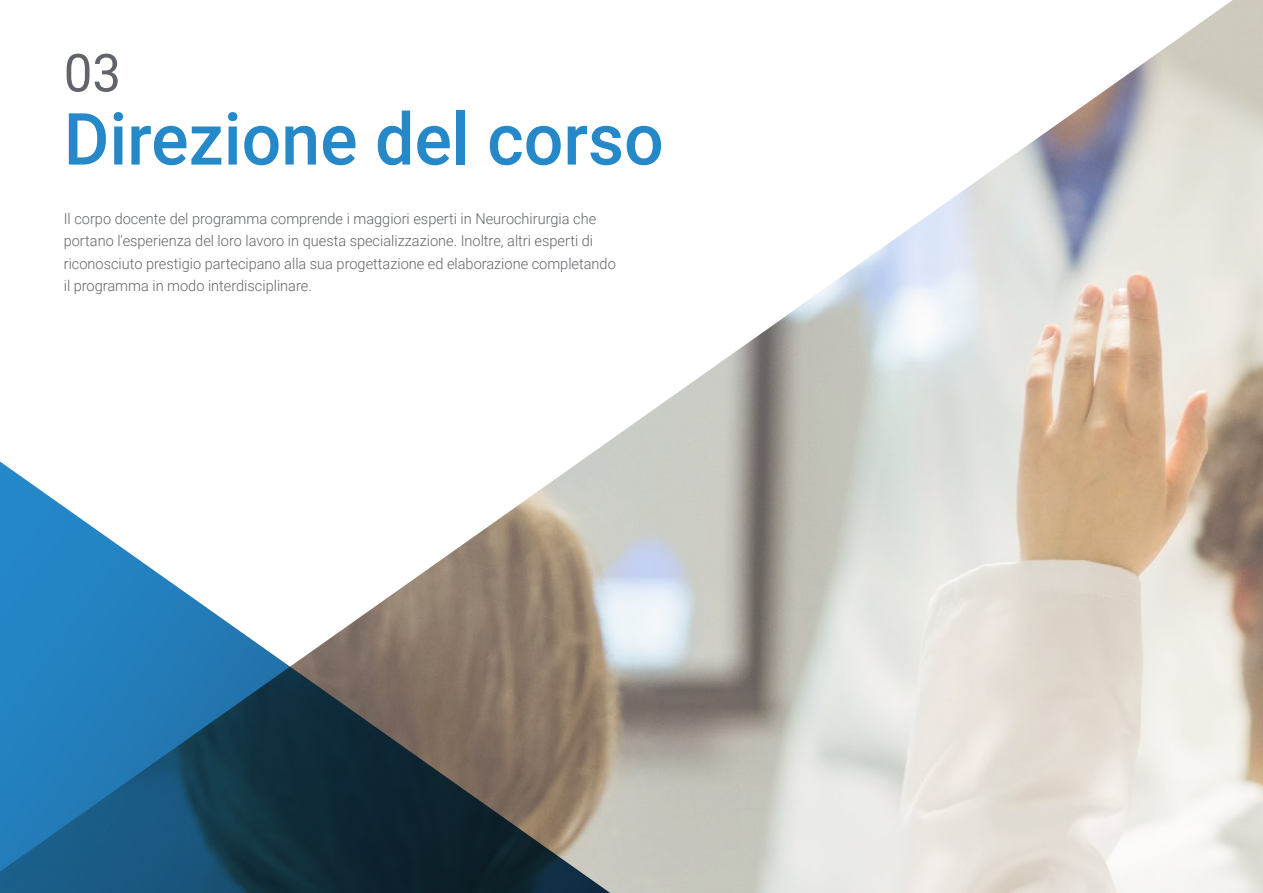
<style>
.page{position:relative;width:1263px;height:893px;background:#fff}
.page>*{position:absolute;margin:0;border:0;box-sizing:border-box;transform-origin:0 0}
.t1{font:500 72px "Roboto";color:#2488c9}
.t2{font:52.5px "Roboto";color:#61646a}
.t3{font:300 15px/22.5px "Roboto";color:#61646a}
</style>
<div class="page">
<img style="left:602px;top:0;width:661px;height:893px">
<svg style="left:0;top:446px;width:640px;height:447px"></svg>
<h2 class="t2" style="left:64px;top:36px;width:59px">03</h2>
<h1 class="t1" style="left:64px;top:89px;width:601px">Direzione del corso</h1>
<p class="t3" style="left:64px;top:207px;width:553px">Il corpo docente del programma comprende i maggiori esperti in Neurochirurgia che portano l'esperienza del loro lavoro in questa specializzazione. Inoltre, altri esperti di riconosciuto prestigio partecipano alla sua progettazione ed elaborazione completando il programma in modo interdisciplinare.</p>
</div>
